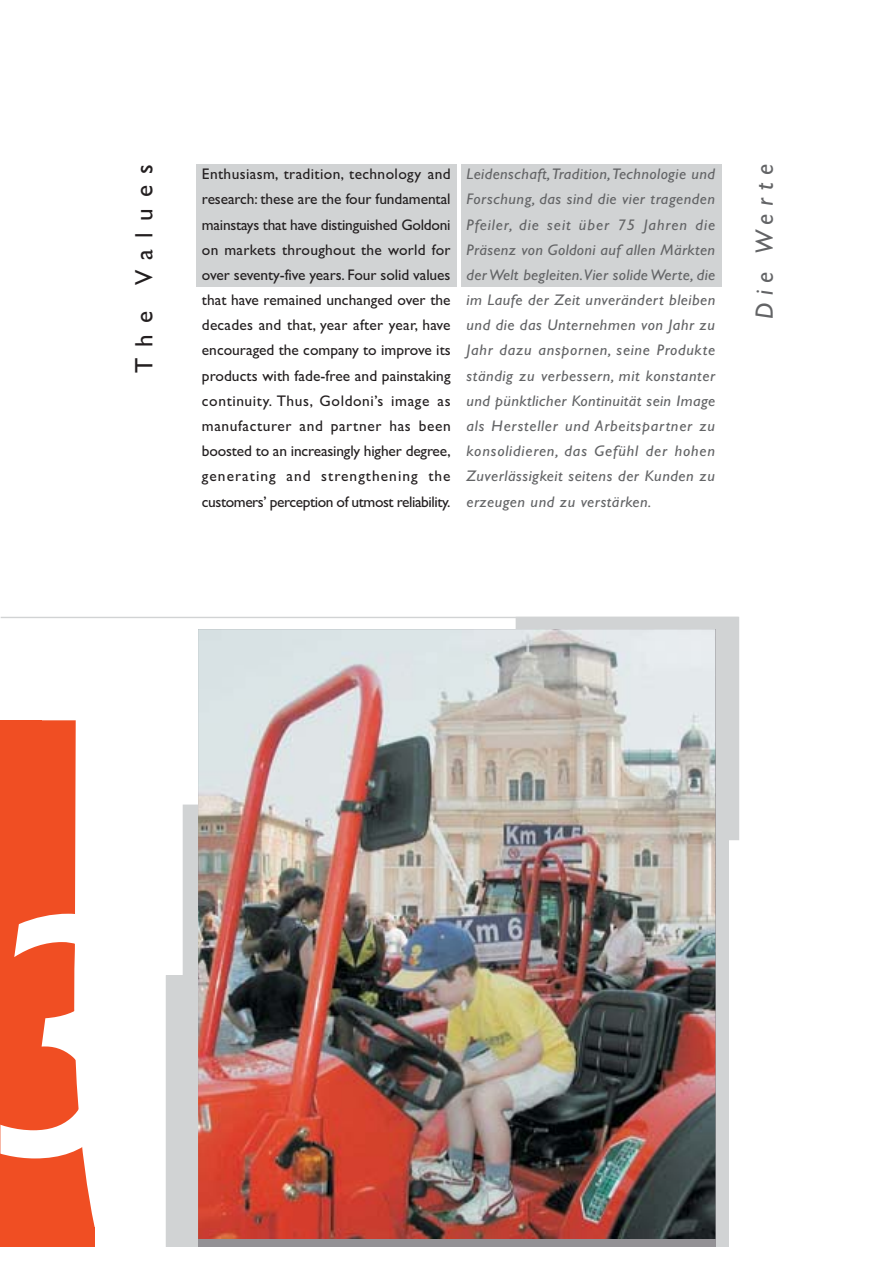
<style>
.page{position:relative;width:893px;height:1263px;background:#fff}
.page>*{position:absolute;margin:0;border:0;box-sizing:border-box;transform-origin:0 0}
.t1{font:italic 349.8px "Gill Sans";color:#fff}
.t2{font:25.2px "Gill Sans";letter-spacing:.45em;color:#231f20}
.t3{font:italic 25.2px "Gill Sans";letter-spacing:.295em;color:#636466}
.t4{font:15.45px/25.2px "Gill Sans";letter-spacing:-.025em;color:#231f20;text-align:justify}
.t5{font:italic 15.45px/25.2px "Gill Sans";letter-spacing:.03em;color:#636466;text-align:justify;scale:1.05 1}
</style>
<div class="page">
<div style="left:0;top:720px;width:42px;height:527px;background:#f04e23"></div>
<div style="left:0;top:1227px;width:95px;height:20px;background:#f04e23"></div>
<svg style="left:166px;top:976px;width:240px;height:271px;background:#c5c6c8"></svg>
<div style="left:183px;top:805px;width:241px;height:272px;background:#d1d3d4"></div>
<hr style="left:0;top:617px;width:738px;height:1px;background:#d1d3d4">
<svg style="left:486px;top:692px;width:243px;height:555px;background:#bebec0"></svg>
<div style="left:461px;top:164px;width:260px;height:122px;background:#d1d3d4"></div>
<div style="left:196px;top:164px;width:260px;height:122px;background:#d1d3d4"></div>
<div style="left:515px;top:617px;width:224px;height:223px;background:#d1d3d4"></div>
<img style="left:198px;top:629px;width:517px;height:610px">
<svg style="left:42px;top:720px;width:53px;height:507px"></svg>
<h2 class="t2" style="left:135px;top:373px;width:211px;rotate:-90deg">The Values</h2>
<p class="t4" style="left:202px;top:163px;width:250px">Enthusiasm, tradition, technology and research: these are the four fundamental mainstays that have distinguished Goldoni on markets throughout the world for over seventy-five years. Four solid values that have remained unchanged over the decades and that, year after year, have encouraged the company to improve its products with fade-free and painstaking continuity. Thus, Goldoni’s image as manufacturer and partner has been boosted to an increasingly higher degree, generating and strengthening the customers’ perception of utmost reliability.</p>
<p class="t5" style="left:466px;top:163px;width:238px">Leidenschaft, Tradition, Technologie und Forschung, das sind die vier tragenden Pfeiler, die seit über 75 Jahren die Präsenz von Goldoni auf allen Märkten der Welt begleiten.Vier solide Werte, die im Laufe der Zeit unverändert bleiben und die das Unternehmen von Jahr zu Jahr dazu anspornen, seine Produkte ständig zu verbessern, mit konstanter und pünktlicher Kontinuität sein Image als Hersteller und Arbeitspartner zu konsolidieren, das Gefühl der hohen Zuverlässigkeit seitens der Kunden zu erzeugen und zu verstärken.</p>
<h2 class="t3" style="left:755px;top:319px;width:157px;rotate:-90deg">Die Werte</h2>
<h1 class="t1" style="left:-31px;top:917px;width:184px">3</h1>
</div>
